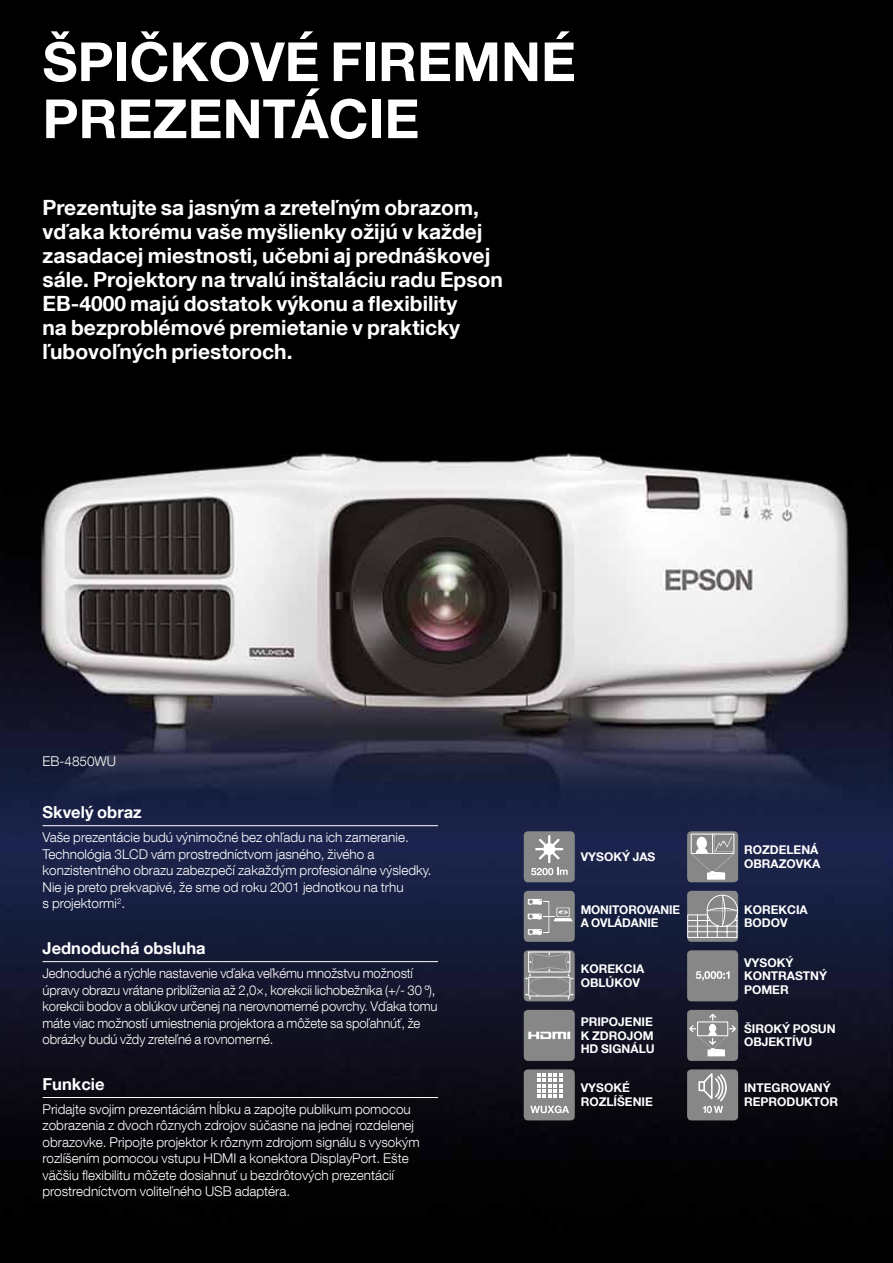
<style>
.page{position:relative;width:893px;height:1263px;background:#fff}
.page>*{position:absolute;margin:0;border:0;box-sizing:border-box;transform-origin:0 0}
.t1{font:700 54px/57px "Helvetica Neue LT Com";color:#fff}
.t2{font:700 21px/24px "Helvetica Neue LT Com";color:#fff}
.t3{font:700 16.5px "Helvetica Neue LT Com";color:#fff}
.t4{font:300 13.5px/16.5px "Helvetica Neue LT Com";color:#fff}
.t5{font:700 12px/13.5px "Helvetica Neue LT Com";color:#fff}
</style>
<div class="page">
<img style="left:0;top:0;width:893px;height:1263px">
<div style="left:524px;top:831px;width:51px;height:51px;background:#868786;border-radius:4px"></div>
<svg style="left:531px;top:835px;width:37px;height:40px"></svg>
<svg style="left:687px;top:831px;width:51px;height:51px"></svg>
<svg style="left:691px;top:834px;width:43px;height:46px"></svg>
<div style="left:524px;top:891px;width:51px;height:51px;background:#868786;border-radius:4px"></div>
<hr style="left:548px;top:901px;width:1px;height:31px;background:#fff">
<svg style="left:528px;top:899px;width:45px;height:22px"></svg>
<svg style="left:528px;top:929px;width:20px;height:6px"></svg>
<div style="left:687px;top:891px;width:51px;height:51px;background:#868786;border-radius:4px"></div>
<svg style="left:687px;top:894px;width:51px;height:44px"></svg>
<svg style="left:524px;top:950px;width:51px;height:51px"></svg>
<svg style="left:525px;top:952px;width:49px;height:48px;background:#959695"></svg>
<div style="left:687px;top:950px;width:51px;height:51px;background:#868786;border-radius:4px"></div>
<svg style="left:696px;top:971px;width:33px;height:9px"></svg>
<div style="left:524px;top:1010px;width:51px;height:51px;background:#868786;border-radius:4px"></div>
<svg style="left:528px;top:1032px;width:42px;height:7px"></svg>
<div style="left:687px;top:1010px;width:51px;height:51px;background:#868786;border-radius:4px"></div>
<svg style="left:689px;top:1014px;width:47px;height:42px"></svg>
<div style="left:524px;top:1069px;width:51px;height:51px;background:#868786;border-radius:4px"></div>
<svg style="left:537px;top:1073px;width:25px;height:25px"></svg>
<svg style="left:530px;top:1105px;width:39px;height:8px"></svg>
<div style="left:687px;top:1069px;width:51px;height:51px;background:#868786;border-radius:4px"></div>
<svg style="left:698px;top:1073px;width:29px;height:40px"></svg>
<hr style="left:43px;top:825px;width:395px;height:1px;background:#fff">
<hr style="left:43px;top:961px;width:395px;height:1px;background:#fff">
<hr style="left:43px;top:1097px;width:395px;height:1px;background:#fff">
<h1 class="t1" style="left:43px;top:32px;width:535px">ŠPIČKOVÉ FIREMNÉ<br>PREZENTÁCIE</h1>
<p class="t2" style="left:43px;top:195px;width:462px">Prezentujte sa jasným a zreteľným obrazom, vďaka ktorému vaše myšlienky ožijú v každej zasadacej miestnosti, učebni aj prednáškovej sále. Projektory na trvalú inštaláciu radu Epson EB-4000 majú dostatok výkonu a flexibility<br>na bezproblémové premietanie v prakticky ľubovoľných priestoroch.</p>
<p class="t4" style="left:43px;top:752px;width:75px">EB-4850WU</p>
<p class="t3" style="left:43px;top:802px;width:101px">Skvelý obraz</p>
<p class="t4" style="left:43px;top:829px;width:391px">Vaše prezentácie budú výnimočné bez ohľadu na ich zameranie.<br>Technológia 3LCD vám prostredníctvom jasného, živého a konzistentného obrazu zabezpečí zakaždým profesionálne výsledky.<br>Nie je preto prekvapivé, že sme od roku 2001 jednotkou na trhu<br>s projektormi<sup>2</sup>.</p>
<p class="t3" style="left:43px;top:938px;width:165px">Jednoduchá obsluha</p>
<p class="t4" style="left:43px;top:965px;width:397px">Jednoduché a rýchle nastavenie vďaka veľkému množstvu možností úpravy obrazu vrátane priblíženia až 2,0×, korekcii lichobežníka (+/- 30 º), korekcii bodov a oblúkov určenej na nerovnomerné povrchy. Vďaka tomu máte viac možností umiestnenia projektora a môžete sa spoľahnúť, že obrázky budú vždy zreteľné a rovnomerné.</p>
<p class="t3" style="left:43px;top:1073px;width:64px">Funkcie</p>
<p class="t4" style="left:43px;top:1100px;width:379px">Pridajte svojim prezentáciám hĺbku a zapojte publikum pomocou zobrazenia z dvoch rôznych zdrojov súčasne na jednej rozdelenej obrazovke. Pripojte projektor k rôznym zdrojom signálu s vysokým rozlíšením pomocou vstupu HDMI a konektora DisplayPort. Ešte väčšiu flexibilitu môžete dosiahnuť u bezdrôtových prezentácií prostredníctvom voliteľného USB adaptéra.</p>
<p class="t5" style="left:581px;top:850px;width:76px">VYSOKÝ JAS</p>
<p class="t5" style="left:744px;top:843px;width:78px">ROZDELENÁ<br>OBRAZOVKA</p>
<p class="t5" style="left:581px;top:902px;width:101px">MONITOROVANIE<br>A OVLÁDANIE</p>
<p class="t5" style="left:744px;top:902px;width:65px">KOREKCIA<br>BODOV</p>
<p class="t5" style="left:581px;top:962px;width:65px">KOREKCIA<br>OBLÚKOV</p>
<p class="t5" style="left:744px;top:955px;width:85px">VYSOKÝ<br>KONTRASTNÝ<br>POMER</p>
<p class="t5" style="left:581px;top:1015px;width:76px">PRIPOJENIE<br>K ZDROJOM<br>HD SIGNÁLU</p>
<p class="t5" style="left:744px;top:1021px;width:93px">ŠIROKÝ POSUN<br>OBJEKTÍVU</p>
<p class="t5" style="left:581px;top:1081px;width:74px">VYSOKÉ<br>ROZLÍŠENIE</p>
<p class="t5" style="left:744px;top:1081px;width:96px">INTEGROVANÝ<br>REPRODUKTOR</p>
</div>
